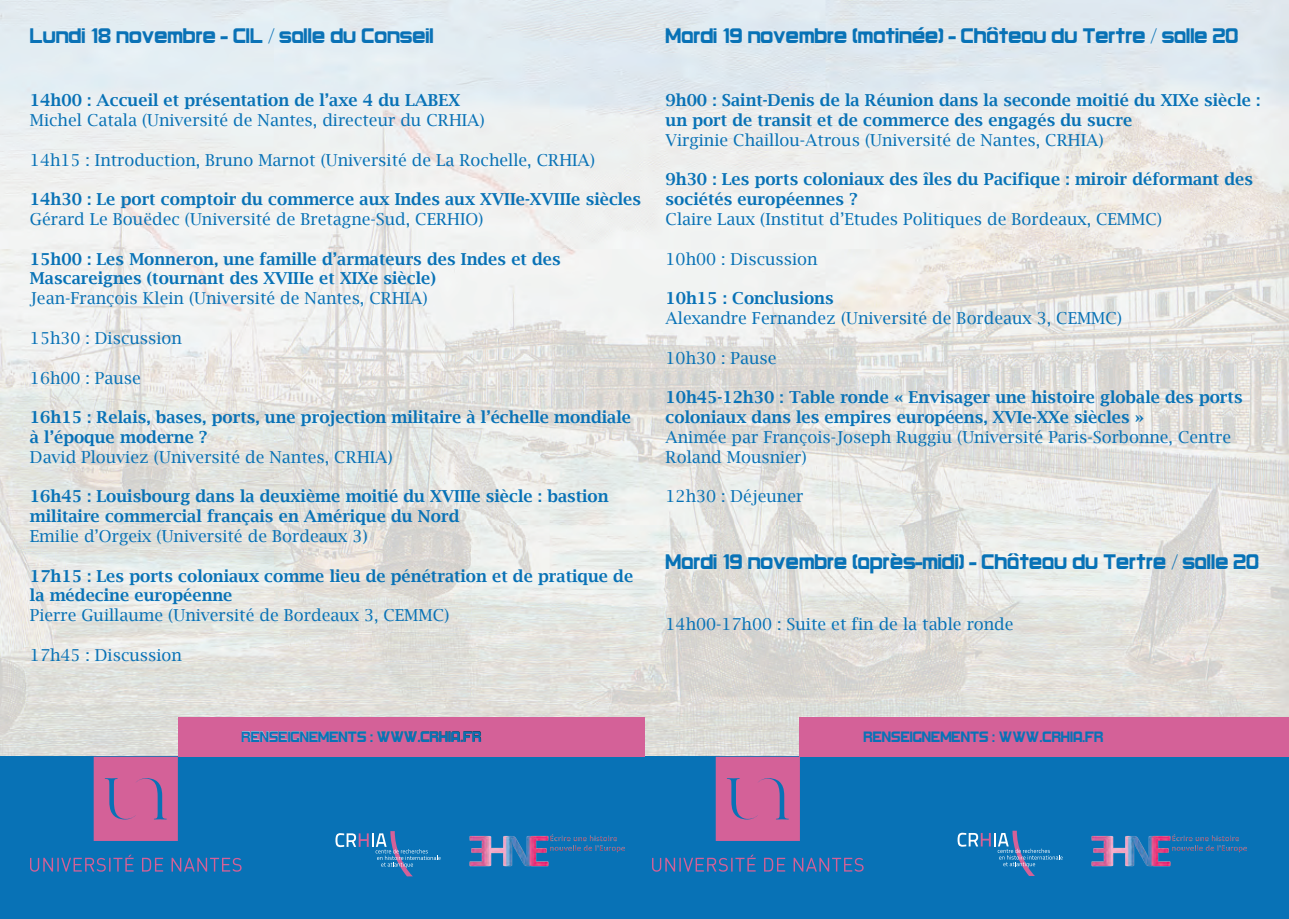
<style>
.page{position:relative;width:1289px;height:919px;background:#fff}
.page>*{position:absolute;margin:0;border:0;box-sizing:border-box;transform-origin:0 0}
.t1{font:21px "Round";color:#0872b6}
.t2{font:21px "Round";color:#0a72b6}
.t3{font:600 16.5px/19.8px "Lucida Bright";color:#0872b6}
.t4{font:16.5px/19.8px "Lucida Bright";color:#0872b6}
.t5{font:15px "Round";color:#0a72b6}
</style>
<div class="page">
<img style="left:0;top:0;width:1288px;height:756px">
<div style="left:0;top:756px;width:1288px;height:162px;background:#0872b6"></div>
<svg style="left:30px;top:756px;width:211px;height:115px"></svg>
<svg style="left:652px;top:756px;width:211px;height:115px"></svg>
<div style="left:178px;top:717px;width:466px;height:39px;background:#d46198"></div>
<div style="left:800px;top:717px;width:488px;height:39px;background:#d46198"></div>
<svg style="left:242px;top:731px;width:239px;height:10px"></svg>
<svg style="left:335px;top:831px;width:105px;height:45px"></svg>
<img style="left:469px;top:834px;width:156px;height:33px">
<svg style="left:957px;top:830px;width:105px;height:45px"></svg>
<img style="left:1091px;top:834px;width:156px;height:33px">
<p class="t2" style="left:30px;top:25px;width:405px">Lundi 18 novembre - CIL / salle du Conseil</p>
<p class="t3" style="left:30px;top:90px;width:431px">14h00 : Accueil et présentation de l’axe 4 du LABEX</p>
<p class="t4" style="left:30px;top:110px;width:456px">Michel Catala (Université de Nantes, directeur du CRHIA)</p>
<p class="t4" style="left:30px;top:150px;width:566px">14h15 : Introduction, Bruno Marnot (Université de La Rochelle, CRHIA)</p>
<p class="t3" style="left:30px;top:189px;width:612px">14h30 : Le port comptoir du commerce aux Indes aux XVIIe-XVIIIe siècles</p>
<p class="t4" style="left:30px;top:209px;width:455px">Gérard Le Bouëdec (Université de Bretagne-Sud, CERHIO)</p>
<p class="t3" style="left:30px;top:249px;width:532px">15h00 : Les Monneron, une famille d’armateurs des Indes et des<br>Mascareignes (tournant des XVIIIe et XIXe siècle)</p>
<p class="t4" style="left:30px;top:288px;width:399px">Jean-François Klein (Université de Nantes, CRHIA)</p>
<p class="t4" style="left:30px;top:328px;width:153px">15h30 : Discussion</p>
<p class="t4" style="left:30px;top:367px;width:112px">16h00 : Pause</p>
<p class="t3" style="left:30px;top:407px;width:602px">16h15 : Relais, bases, ports, une projection militaire à l’échelle mondiale à l’époque moderne ?</p>
<p class="t4" style="left:30px;top:447px;width:364px">David Plouviez (Université de Nantes, CRHIA)</p>
<p class="t3" style="left:30px;top:486px;width:580px">16h45 : Louisbourg dans la deuxième moitié du XVIIIe siècle : bastion militaire commercial français en Amérique du Nord</p>
<p class="t4" style="left:30px;top:526px;width:339px">Emilie d’Orgeix (Université de Bordeaux 3)</p>
<p class="t3" style="left:30px;top:565px;width:605px">17h15 : Les ports coloniaux comme lieu de pénétration et de pratique de la médecine européenne</p>
<p class="t4" style="left:30px;top:605px;width:421px">Pierre Guillaume (Université de Bordeaux 3, CEMMC)</p>
<p class="t4" style="left:30px;top:645px;width:153px">17h45 : Discussion</p>
<p class="t1" style="left:665px;top:25px;width:574px">Mardi 19 novembre (matinée) - Château du Tertre / salle 20</p>
<p class="t3" style="left:665px;top:90px;width:596px">9h00 : Saint-Denis de la Réunion dans la seconde moitié du XIXe siècle : un port de transit et de commerce des engagés du sucre</p>
<p class="t4" style="left:665px;top:130px;width:439px">Virginie Chaillou-Atrous (Université de Nantes, CRHIA)</p>
<p class="t3" style="left:665px;top:169px;width:589px">9h30 : Les ports coloniaux des îles du Pacifique : miroir déformant des sociétés européennes ?</p>
<p class="t4" style="left:665px;top:209px;width:498px">Claire Laux (Institut d’Etudes Politiques de Bordeaux, CEMMC)</p>
<p class="t4" style="left:665px;top:249px;width:153px">10h00 : Discussion</p>
<p class="t3" style="left:665px;top:288px;width:170px">10h15 : Conclusions</p>
<p class="t4" style="left:665px;top:308px;width:458px">Alexandre Fernandez (Université de Bordeaux 3, CEMMC)</p>
<p class="t4" style="left:665px;top:348px;width:112px">10h30 : Pause</p>
<p class="t3" style="left:665px;top:387px;width:578px">10h45-12h30 : Table ronde « Envisager une histoire globale des ports coloniaux dans les empires européens, XVIe-XXe siècles »</p>
<p class="t4" style="left:665px;top:427px;width:567px">Animée par François-Joseph Ruggiu (Université Paris-Sorbonne, Centre<br>Roland Mousnier)</p>
<p class="t4" style="left:665px;top:486px;width:139px">12h30 : Déjeuner</p>
<p class="t1" style="left:665px;top:550px;width:595px">Mardi 19 novembre (après-midi) - Château du Tertre / salle 20</p>
<p class="t4" style="left:665px;top:614px;width:349px">14h00-17h00 : Suite et fin de la table ronde</p>
<p class="t5" style="left:241px;top:728px;width:241px">RENSEIGNEMENTS : WWW.CRHIA.FR</p>
<p class="t5" style="left:863px;top:728px;width:241px">RENSEIGNEMENTS : WWW.CRHIA.FR</p>
</div>
